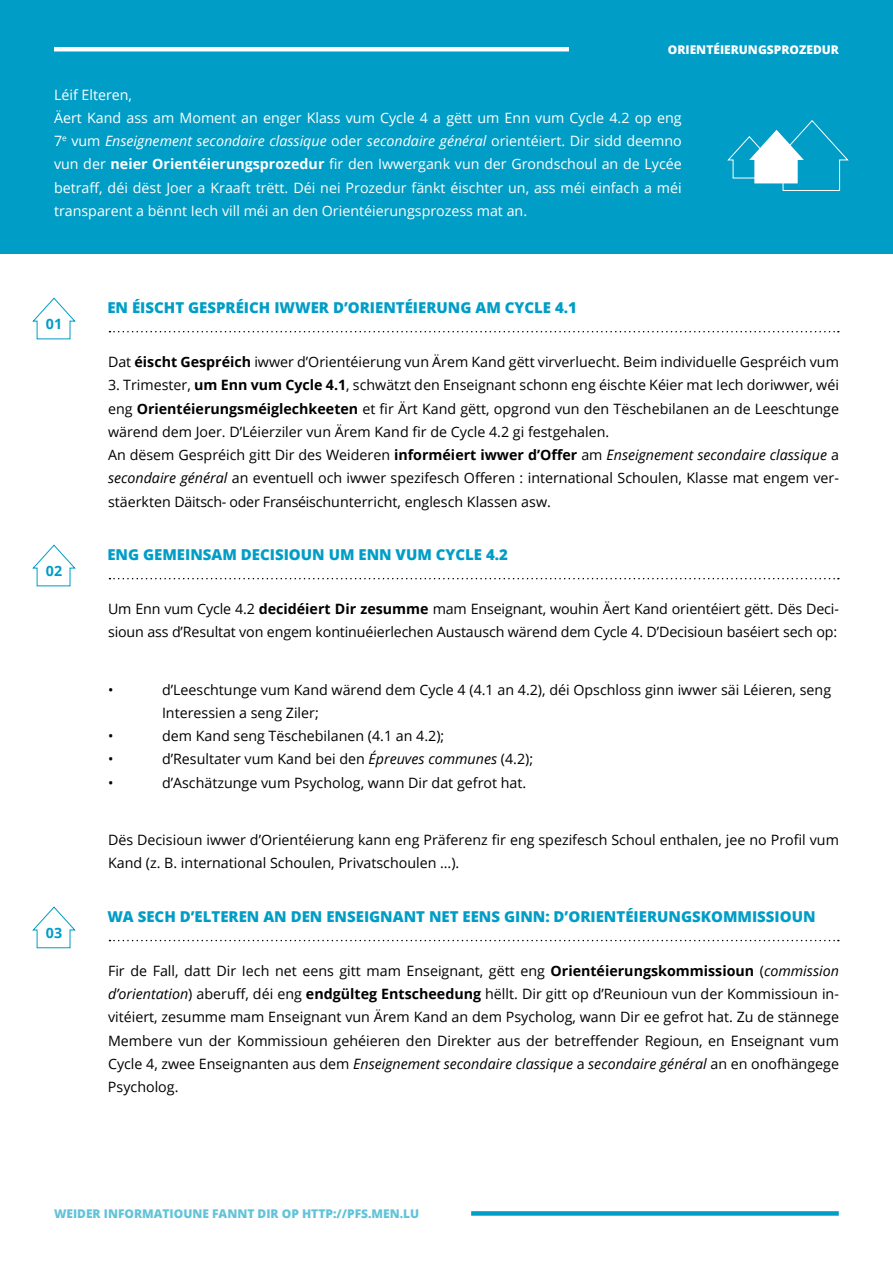
<style>
.page{position:relative;width:893px;height:1263px;background:#fff}
.page>*{position:absolute;margin:0;border:0;box-sizing:border-box;transform-origin:0 0}
.t1{font:800 15px "Open Sans";color:#009dc6}
.t2{font:14.25px/23.2px "Open Sans";color:#000}
.t3{font:14.25px/23.2px "Open Sans";color:#fff}
.t4{font:700 14.25px "Open Sans";color:#009dc6}
.t5{font:800 12px "Open Sans";color:#61c3d9}
.t6{font:800 12px "Open Sans";color:#fff}
.s1{font-style:italic}
.s2{font-weight:700}
</style>
<div class="page">
<div style="left:0;top:0;width:893px;height:254px;background:#009dc6"></div>
<svg style="left:727px;top:120px;width:122px;height:71px"></svg>
<hr style="left:54px;top:47px;width:515px;height:4px;background:#fff">
<svg style="left:32px;top:297px;width:44px;height:43px"></svg>
<svg style="left:109px;top:331px;width:730px;height:1px"></svg>
<svg style="left:32px;top:544px;width:44px;height:43px"></svg>
<svg style="left:109px;top:578px;width:730px;height:1px"></svg>
<svg style="left:32px;top:906px;width:44px;height:42px"></svg>
<svg style="left:109px;top:940px;width:730px;height:1px"></svg>
<div style="left:471px;top:1211px;width:368px;height:5px;background:#009dc6"></div>
<p class="t6" style="left:668px;top:40px;width:173px">ORIENTÉIERUNGSPROZEDUR</p>
<p class="t3" style="left:54px;top:82px;width:629px">Léif Elteren,<br>Äert Kand ass am Moment an enger Klass vum Cycle 4 a gëtt um Enn vum Cycle 4.2 op eng 7<sup>e</sup> vum <span class="s1">Enseignement secondaire classique</span> oder <span class="s1">secondaire général</span> orientéiert. Dir sidd deemno vun der <span class="s2">neier Orientéierungsprozedur</span> fir den Iwwergank vun der Grondschoul an de Lycée betraff, déi dëst Joer a Kraaft trëtt. Déi nei Prozedur fänkt éischter un, ass méi einfach a méi transparent a bënnt Iech vill méi an den Orientéierungsprozess mat an.</p>
<p class="t4" style="left:46px;top:314px;width:18px">01</p>
<p class="t4" style="left:46px;top:561px;width:18px">02</p>
<p class="t4" style="left:46px;top:923px;width:18px">03</p>
<p class="t1" style="left:107px;top:296px;width:471px">EN ÉISCHT GESPRÉICH IWWER D’ORIENTÉIERUNG AM CYCLE 4.1</p>
<p class="t2" style="left:108px;top:350px;width:732px">Dat <span class="s2">éischt Gespréich</span> iwwer d’Orientéierung vun Ärem Kand gëtt virverluecht. Beim individuelle Gespréich vum</p>
<p class="t2" style="left:108px;top:373px;width:732px">3. Trimester, <span class="s2">um Enn vum Cycle 4.1</span>, schwätzt den Enseignant schonn eng éischte Kéier mat Iech doriwwer, wéi eng <span class="s2">Orientéierungsméiglechkeeten</span> et fir Ärt Kand gëtt, opgrond vun den Tëschebilanen an de Leeschtunge wärend dem Joer. D’Léierziler vun Ärem Kand fir de Cycle 4.2 gi festgehalen.<br>An dësem Gespréich gitt Dir des Weideren <span class="s2">informéiert iwwer d’Offer</span> am <span class="s1">Enseignement secondaire classique</span> a <span class="s1">secondaire général</span> an eventuell och iwwer spezifesch Offeren : international Schoulen, Klasse mat engem ver&shy;stäerkten Däitsch- oder Franséischunterricht, englesch Klassen asw.</p>
<p class="t1" style="left:107px;top:543px;width:402px">ENG GEMEINSAM DECISIOUN UM ENN VUM CYCLE 4.2</p>
<p class="t2" style="left:108px;top:597px;width:732px">Um Enn vum Cycle 4.2 <span class="s2">decidéiert Dir zesumme</span> mam Enseignant, wouhin Äert Kand orientéiert gëtt. Dës Deci&shy;sioun ass d’Resultat von engem kontinuéierlechen Austausch wärend dem Cycle 4. D’Decisioun baséiert sech op:</p>
<p class="t2" style="left:108px;top:677px;width:7px">•</p>
<p class="t2" style="left:162px;top:677px;width:671px">d’Leeschtunge vum Kand wärend dem Cycle 4 (4.1 an 4.2), déi Opschloss ginn iwwer säi Léieren, seng<br>Interessien a seng Ziler;</p>
<p class="t2" style="left:108px;top:724px;width:7px">•</p>
<p class="t2" style="left:162px;top:724px;width:284px">dem Kand seng Tëschebilanen (4.1 an 4.2);</p>
<p class="t2" style="left:108px;top:747px;width:7px">•</p>
<p class="t2" style="left:162px;top:747px;width:373px">d’Resultater vum Kand bei den <span class="s1">Épreuves communes</span> (4.2);</p>
<p class="t2" style="left:108px;top:770px;width:7px">•</p>
<p class="t2" style="left:162px;top:770px;width:366px">d’Aschätzunge vum Psycholog, wann Dir dat gefrot hat.</p>
<p class="t2" style="left:108px;top:828px;width:732px">Dës Decisioun iwwer d’Orientéierung kann eng Präferenz fir eng spezifesch Schoul enthalen, jee no Profil vum<br>Kand (z. B. international Schoulen, Privatschoulen …).</p>
<p class="t1" style="left:107px;top:905px;width:710px">WA SECH D’ELTEREN AN DEN ENSEIGNANT NET EENS GINN: D’ORIENTÉIERUNGSKOMMISSIOUN</p>
<p class="t2" style="left:108px;top:959px;width:732px;text-align:justify">Fir de Fall, datt Dir Iech net eens gitt mam Enseignant, gëtt eng <span class="s2">Orientéierungskommissioun</span> (<span class="s1">commission d’orientation</span>) aberuff, déi eng <span class="s2">endgülteg Entscheedung</span> hëllt. Dir gitt op d’Reunioun vun der Kommissioun in&shy;vitéiert, zesumme mam Enseignant vun Ärem Kand an dem Psycholog, wann Dir ee gefrot hat. Zu de stännege Membere vun der Kommissioun gehéieren den Direkter aus der betreffender Regioun, en Enseignant vum Cycle 4, zwee Enseignanten aus dem <span class="s1">Enseignement secondaire classique</span> a <span class="s1">secondaire général</span> an en onofhängege Psycholog.</p>
<p class="t5" style="left:54px;top:1205px;width:367px">WEIDER INFORMATIOUNE FANNT DIR OP HTTP://PFS.MEN.LU</p>
</div>
